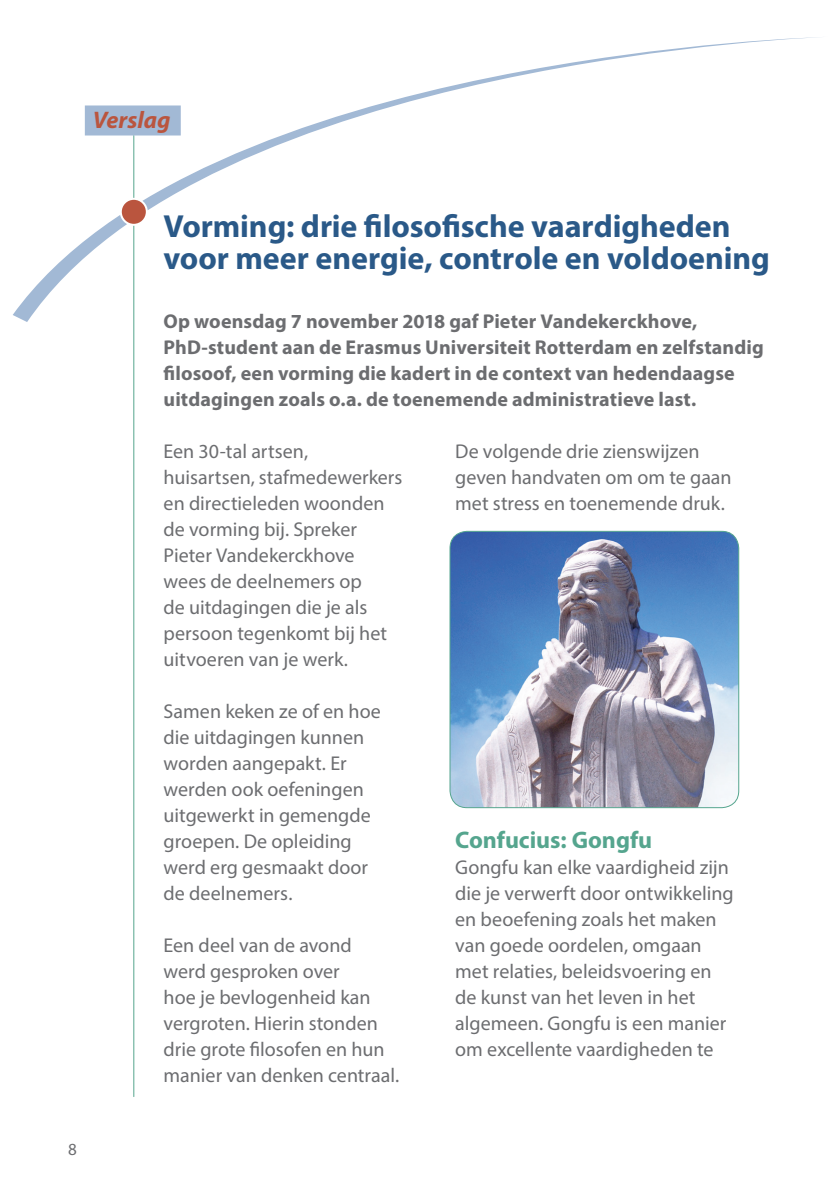
<style>
.page{position:relative;width:840px;height:1191px;background:#fff}
.page>*{position:absolute;margin:0;border:0;box-sizing:border-box;transform-origin:0 0}
.t1{font:700 32px/32px "Myriad Pro";letter-spacing:-.005em;color:#2a5988}
.t2{font:700 24px "Myriad Pro";color:#55a58e}
.t3{font:italic 700 24px "Myriad Pro";color:#ba553e}
.t4{font:20px/26px "Myriad Pro";color:#6c6d70}
.t5{font:700 20px/26px "Myriad Pro";letter-spacing:.005em;color:#6c6d70}
.t6{font:17px "Myriad Pro";color:#6c6d70}
</style>
<div class="page">
<hr style="left:133px;top:135px;width:1px;height:961px;background:#55a58e">
<svg style="left:13px;top:37px;width:805px;height:285px"></svg>
<div style="left:85px;top:105px;width:96px;height:30px;background:#a2b9d5;border:2px solid #a2b9d5"></div>
<div style="left:121px;top:199px;width:26px;height:26px;background:#ba553e;border-radius:50%"></div>
<div style="left:120px;top:198px;width:28px;height:28px;border:2px solid #fff;border-radius:50%"></div>
<img style="left:451px;top:531px;width:287px;height:276px">
<div style="left:449px;top:531px;width:289px;height:277px;border:1px solid #55a58e;border-radius:17px"></div>
<p class="t3" style="left:93px;top:104px;width:79px">Verslag</p>
<p class="t6" style="left:68px;top:1138px;width:10px">8</p>
<h1 class="t1" style="left:163px;top:209px;width:607px">Vorming: drie filosofische vaardigheden voor meer energie, controle en voldoening</h1>
<p class="t5" style="left:163px;top:308px;width:601px">Op woensdag 7 november 2018 gaf Pieter Vandekerckhove, PhD-student aan de Erasmus Universiteit Rotterdam en zelfstandig filosoof, een vorming die kadert in de context van hedendaagse uitdagingen zoals o.a. de toenemende administratieve last.</p>
<p class="t4" style="left:163px;top:438px;width:240px">Een 30-tal artsen, huisartsen, stafmedewerkers en directieleden woonden de vorming bij. Spreker<br>Pieter Vandekerckhove<br>wees de deelnemers op<br>de uitdagingen die je als persoon tegenkomt bij het uitvoeren van je werk.</p>
<p class="t4" style="left:163px;top:698px;width:219px">Samen keken ze of en hoe die uitdagingen kunnen worden aangepakt. Er werden ook oefeningen uitgewerkt in gemengde groepen. De opleiding werd erg gesmaakt door de deelnemers.</p>
<p class="t4" style="left:163px;top:932px;width:237px">Een deel van de avond<br>werd gesproken over<br>hoe je bevlogenheid kan vergroten. Hierin stonden drie grote filosofen en hun manier van denken centraal.</p>
<p class="t4" style="left:455px;top:438px;width:278px">De volgende drie zienswijzen geven handvaten om om te gaan met stress en toenemende druk.</p>
<p class="t2" style="left:455px;top:824px;width:198px">Confucius: Gongfu</p>
<p class="t4" style="left:455px;top:854px;width:280px">Gongfu kan elke vaardigheid zijn die je verwerft door ontwikkeling en beoefening zoals het maken van goede oordelen, omgaan met relaties, beleidsvoering en de kunst van het leven in het algemeen. Gongfu is een manier om excellente vaardigheden te</p>
</div>
